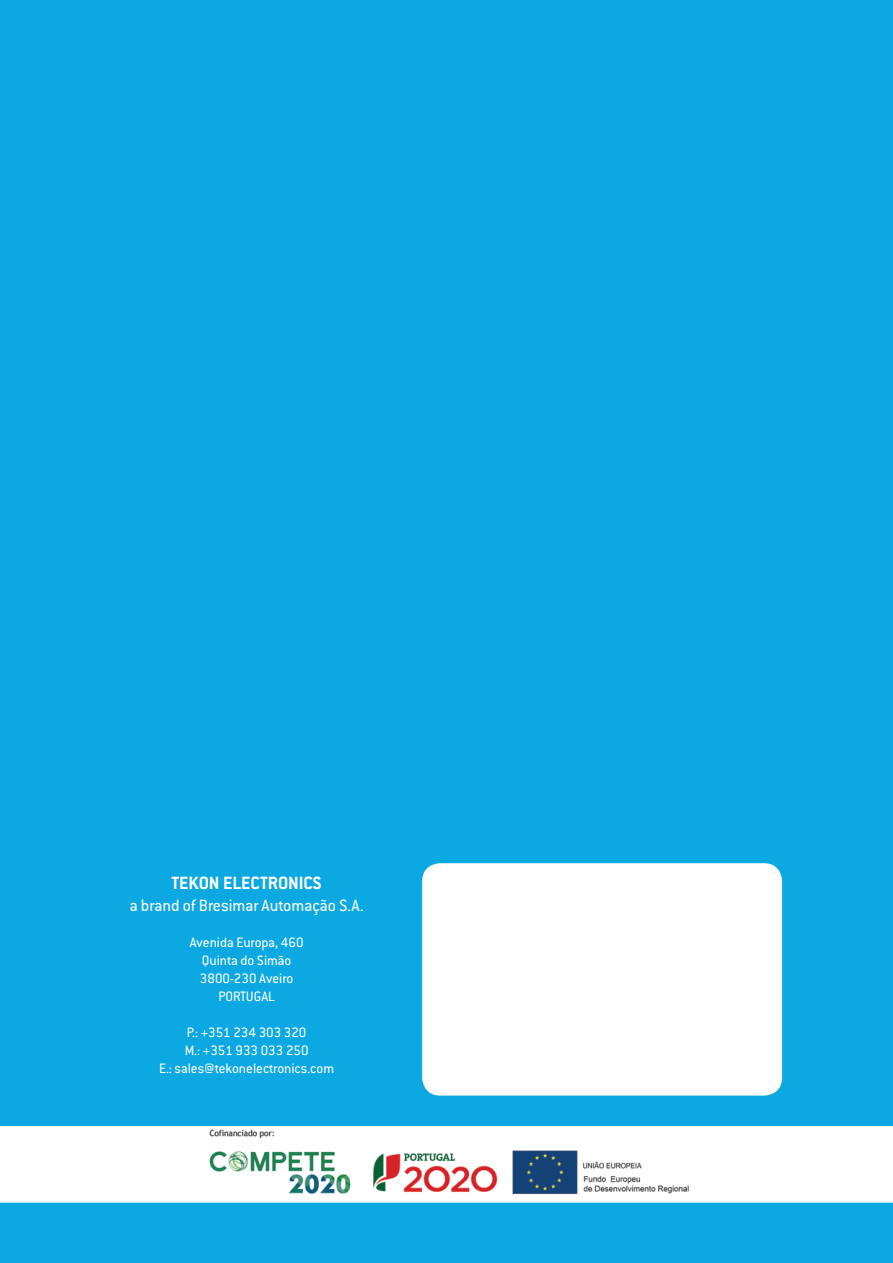
<style>
.page{position:relative;width:893px;height:1263px;background:#0ba8e1}
.page>*{position:absolute;margin:0;border:0;box-sizing:border-box;transform-origin:0 0}
.t1{font:700 19.5px "Conduit ITC Pro";color:#fff}
.t2{font:18px "Conduit ITC Pro";color:#fff}
.t3{font:15px "Conduit ITC Pro";color:#fff}
</style>
<div class="page">
<div style="left:0;top:1126px;width:893px;height:77px;background:#fff"></div>
<div style="left:422px;top:863px;width:360px;height:232px;background:#fff;border-radius:18px"></div>
<img style="left:203px;top:1127px;width:488px;height:75px">
<p class="t1" style="left:171px;top:872px;width:152px">TEKON ELECTRONICS</p>
<p class="t2" style="left:130px;top:895px;width:235px">a brand of Bresimar Automação S.A.</p>
<p class="t3" style="left:190px;top:934px;width:115px">Avenida Europa, 460</p>
<p class="t3" style="left:202px;top:952px;width:91px">Quinta do Simão</p>
<p class="t3" style="left:200px;top:970px;width:95px">3800-230 Aveiro</p>
<p class="t3" style="left:218px;top:988px;width:58px">PORTUGAL</p>
<p class="t3" style="left:187px;top:1024px;width:121px">P.: +351 234 303 320</p>
<p class="t3" style="left:185px;top:1042px;width:125px">M.: +351 933 033 250</p>
<p class="t3" style="left:159px;top:1060px;width:176px">E.: sales@tekonelectronics.com</p>
</div>
